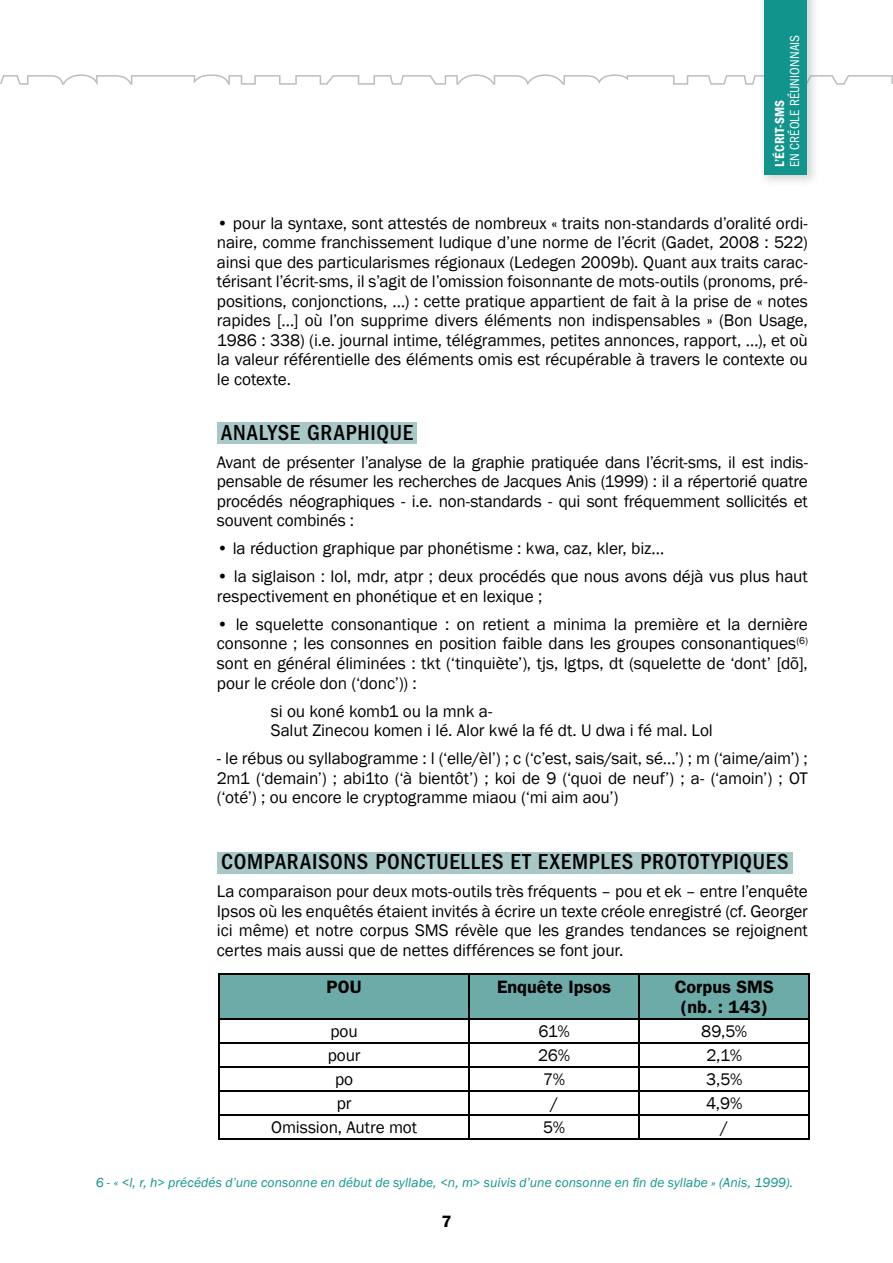
<style>
.page{position:relative;width:893px;height:1263px;background:#fff}
.page>*{position:absolute;margin:0;border:0;box-sizing:border-box;transform-origin:0 0}
.t1{font:500 condensed 22.5px "Franklin Gothic";letter-spacing:.035em;color:#000}
.t2{font:600 18px/19.5px "Franklin Gothic";color:#000;text-align:center}
.t3{font:17.25px/19.5px "Franklin Gothic";letter-spacing:-.005em;color:#000;text-align:justify}
.t4{font:600 16.5px "Franklin Gothic";color:#000}
.t5{font:italic 13.5px "Franklin Gothic";letter-spacing:.005em;color:#11948b}
.t6{font:condensed 13.5px "Franklin Gothic";letter-spacing:.01em;color:#fff}
.t7{font:600 condensed 13.5px "Franklin Gothic";letter-spacing:.015em;color:#fff}
</style>
<div class="page">
<hr style="left:218px;top:973px;width:251px;height:1px;background:#000">
<hr style="left:218px;top:974px;width:2px;height:44px;background:#000">
<hr style="left:218px;top:1018px;width:251px;height:1px;background:#000">
<hr style="left:218px;top:1019px;width:2px;height:23px;background:#000">
<hr style="left:218px;top:1042px;width:251px;height:1px;background:#000">
<hr style="left:218px;top:1043px;width:2px;height:23px;background:#000">
<hr style="left:218px;top:1066px;width:251px;height:1px;background:#000">
<hr style="left:218px;top:1067px;width:2px;height:23px;background:#000">
<hr style="left:218px;top:1090px;width:251px;height:1px;background:#000">
<hr style="left:218px;top:1091px;width:2px;height:23px;background:#000">
<hr style="left:218px;top:1114px;width:251px;height:1px;background:#000">
<hr style="left:218px;top:1115px;width:2px;height:23px;background:#000">
<svg style="left:220px;top:973px;width:590px;height:165px"></svg>
<hr style="left:218px;top:1138px;width:251px;height:2px;background:#000">
<hr style="left:469px;top:1138px;width:170px;height:2px;background:#000">
<hr style="left:639px;top:1138px;width:171px;height:2px;background:#000">
<svg style="left:0;top:74px;width:893px;height:11px"></svg>
<img style="left:759px;top:0;width:59px;height:182px">
<img style="left:759px;top:75px;width:59px;height:10px">
<div style="left:764px;top:0;width:43px;height:174px;background:#11948b"></div>
<div style="left:217px;top:423px;width:200px;height:21px;background:#a7c8c6"></div>
<div style="left:217px;top:852px;width:575px;height:21px;background:#a7c8c6"></div>
<p class="t6" style="left:787px;top:167px;width:134px;rotate:-90deg">EN CRÉOLE RÉUNIONNAIS</p>
<p class="t7" style="left:772px;top:167px;width:69px;rotate:-90deg">L’ÉCRIT-SMS</p>
<p class="t3" style="left:217px;top:214px;width:593px">• pour la syntaxe, sont attestés de nombreux « traits non-standards d’oralité ordi&shy;naire, comme franchissement ludique d’une norme de l’écrit (Gadet, 2008 : 522) ainsi que des particularismes régionaux (Ledegen 2009b). Quant aux traits carac&shy;térisant l’écrit-sms, il s’agit de l’omission foisonnante de mots-outils (pronoms, pré&shy;positions, conjonctions, …) : cette pratique appartient de fait à la prise de « notes rapides […] où l’on supprime divers éléments non indispensables » (Bon Usage, 1986 : 338) (i.e. journal intime, télégrammes, petites annonces, rapport, …), et où la valeur référentielle des éléments omis est récupérable à travers le contexte ou le cotexte.</p>
<h1 class="t1" style="left:221px;top:420px;width:193px">ANALYSE GRAPHIQUE</h1>
<p class="t3" style="left:217px;top:453px;width:593px">Avant de présenter l’analyse de la graphie pratiquée dans l’écrit-sms, il est indis&shy;pensable de résumer les recherches de Jacques Anis (1999) : il a répertorié quatre procédés néographiques - i.e. non-standards - qui sont fréquemment sollicités et souvent combinés :</p>
<p class="t3" style="left:217px;top:539px;width:449px">• la réduction graphique par phonétisme : kwa, caz, kler, biz…</p>
<p class="t3" style="left:217px;top:567px;width:593px">• la siglaison : lol, mdr, atpr ; deux procédés que nous avons déjà vus plus haut respectivement en phonétique et en lexique ;</p>
<p class="t3" style="left:217px;top:615px;width:593px">• le squelette consonantique : on retient a minima la première et la dernière consonne ; les consonnes en position faible dans les groupes consonantiques<sup>(6) </sup>sont en général éliminées : tkt (‘tinquiète’), tjs, lgtps, dt (squelette de ‘dont’ [dõ], pour le créole don (‘donc’)) :</p>
<p class="t3" style="left:271px;top:701px;width:443px">si ou koné komb1 ou la mnk a-<br>Salut Zinecou komen i lé. Alor kwé la fé dt. U dwa i fé mal. Lol</p>
<p class="t3" style="left:217px;top:749px;width:593px">- le rébus ou syllabogramme : l (‘elle/èl’) ; c (‘c’est, sais/sait, sé…’) ; m (‘aime/aim’) ; 2m1 (‘demain’) ; abi1to (‘à bientôt’) ; koi de 9 (‘quoi de neuf’) ; a- (‘amoin’) ; OT (‘oté’) ; ou encore le cryptogramme miaou (‘mi aim aou’)</p>
<h1 class="t1" style="left:221px;top:849px;width:569px">COMPARAISONS PONCTUELLES ET EXEMPLES PROTOTYPIQUES</h1>
<p class="t3" style="left:217px;top:882px;width:593px">La comparaison pour deux mots-outils très fréquents – pou et ek – entre l’enquête Ipsos où les enquêtés étaient invités à écrire un texte créole enregistré (cf. Georger ici même) et notre corpus SMS révèle que les grandes tendances se rejoignent certes mais aussi que de nettes différences se font jour.</p>
<p class="t2" style="left:327px;top:977px;width:36px">POU</p>
<p class="t2" style="left:497px;top:977px;width:116px">Enquête Ipsos</p>
<p class="t2" style="left:675px;top:977px;width:101px">Corpus SMS (nb. : 143)</p>
<p class="t3" style="left:330px;top:1021px;width:29px">pou</p>
<p class="t3" style="left:538px;top:1021px;width:33px">61%</p>
<p class="t3" style="left:701px;top:1021px;width:48px">89,5%</p>
<p class="t3" style="left:328px;top:1045px;width:34px">pour</p>
<p class="t3" style="left:538px;top:1045px;width:34px">26%</p>
<p class="t3" style="left:707px;top:1045px;width:37px">2,1%</p>
<p class="t3" style="left:335px;top:1070px;width:20px">po</p>
<p class="t3" style="left:543px;top:1070px;width:24px">7%</p>
<p class="t3" style="left:706px;top:1070px;width:38px">3,5%</p>
<p class="t3" style="left:337px;top:1094px;width:16px">pr</p>
<p class="t3" style="left:550px;top:1094px;width:9px">/</p>
<p class="t3" style="left:706px;top:1094px;width:38px">4,9%</p>
<p class="t3" style="left:271px;top:1118px;width:148px">Omission, Autre mot</p>
<p class="t3" style="left:543px;top:1118px;width:23px">5%</p>
<p class="t3" style="left:720px;top:1118px;width:9px">/</p>
<p class="t5" style="left:96px;top:1174px;width:699px">6 - « &lt;l, r, h&gt; précédés d’une consonne en début de syllabe, &lt;n, m&gt; suivis d’une consonne en fin de syllabe » (Anis, 1999).</p>
<p class="t4" style="left:442px;top:1211px;width:11px">7</p>
</div>
